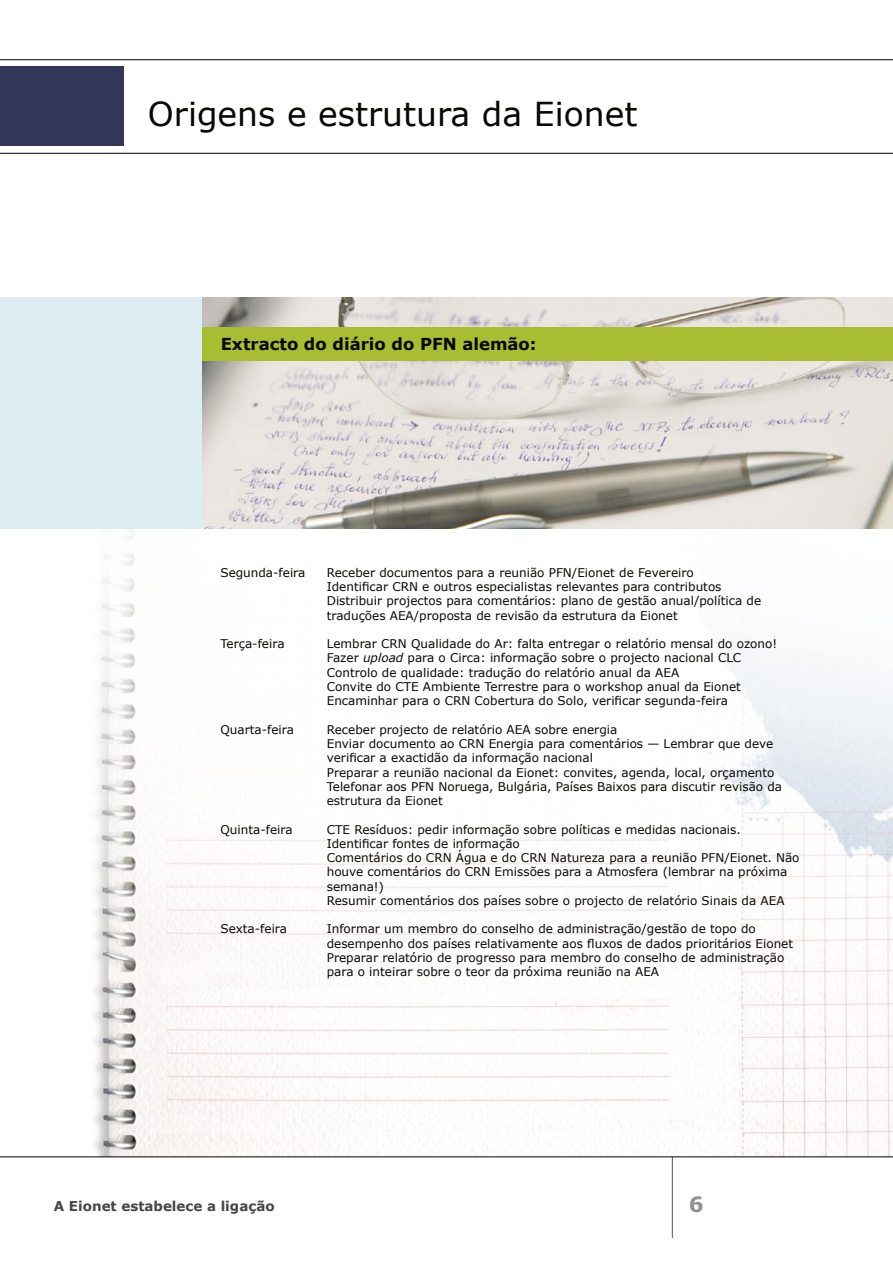
<style>
.page{position:relative;width:893px;height:1263px;background:#fff}
.page>*{position:absolute;margin:0;border:0;box-sizing:border-box;transform-origin:0 0}
.Page_Title{font:33px "Verdana";color:#090803}
.t1{font:700 21px "Verdana";color:#939393}
.SubTitle{font:700 16.5px "Verdana";color:#090803}
.t2{font:700 13.5px "Verdana";color:#464642}
.Diary{font:12px/14.2px "Verdana";color:#090803}
.s1{font-style:italic}
</style>
<div class="page">
<hr style="left:672px;top:1157px;width:1px;height:81px;background:#565656">
<img style="left:94px;top:529px;width:799px;height:627px">
<div style="left:0;top:298px;width:210px;height:231px;background:#deedf2"></div>
<img style="left:202px;top:298px;width:691px;height:231px">
<div style="left:0;top:67px;width:124px;height:79px;background:#333659"></div>
<hr style="left:0;top:153px;width:893px;height:1px;background:#000">
<hr style="left:0;top:59px;width:893px;height:1px;background:#000">
<div style="left:202px;top:327px;width:691px;height:34px;background:#a9bd33"></div>
<hr style="left:0;top:1156px;width:893px;height:1px;background:#000">
<p class="Page_Title" style="left:148px;top:93px;width:491px">Origens e estrutura da Eionet</p>
<p class="SubTitle" style="left:221px;top:334px;width:317px">Extracto do diário do PFN alemão:</p>
<p class="Diary" style="left:220px;top:565px;width:86px">Segunda-feira</p>
<p class="Diary" style="left:327px;top:565px;width:436px">Receber documentos para a reunião PFN/Eionet de Fevereiro<br>Identificar CRN e outros especialistas relevantes para contributos Distribuir projectos para comentários: plano de gestão anual/política de traduções AEA/proposta de revisão da estrutura da Eionet</p>
<p class="Diary" style="left:220px;top:636px;width:66px">Terça-feira</p>
<p class="Diary" style="left:327px;top:636px;width:452px">Lembrar CRN Qualidade do Ar: falta entregar o relatório mensal do ozono!<br>Fazer <span class="s1">upload</span> para o Circa: informação sobre o projecto nacional CLC Controlo de qualidade: tradução do relatório anual da AEA<br>Convite do CTE Ambiente Terrestre para o workshop anual da Eionet Encaminhar para o CRN Cobertura do Solo, verificar segunda-feira</p>
<p class="Diary" style="left:220px;top:722px;width:75px">Quarta-feira</p>
<p class="Diary" style="left:327px;top:722px;width:457px">Receber projecto de relatório AEA sobre energia<br>Enviar documento ao CRN Energia para comentários — Lembrar que deve verificar a exactidão da informação nacional<br>Preparar a reunião nacional da Eionet: convites, agenda, local, orçamento Telefonar aos PFN Noruega, Bulgária, Países Baixos para discutir revisão da estrutura da Eionet</p>
<p class="Diary" style="left:220px;top:822px;width:74px">Quinta-feira</p>
<p class="Diary" style="left:327px;top:822px;width:474px">CTE Resíduos: pedir informação sobre políticas e medidas nacionais.<br>Identificar fontes de informação<br>Comentários do CRN Água e do CRN Natureza para a reunião PFN/Eionet. Não houve comentários do CRN Emissões para a Atmosfera (lembrar na próxima semana!)<br>Resumir comentários dos países sobre o projecto de relatório Sinais da AEA</p>
<p class="Diary" style="left:220px;top:921px;width:68px">Sexta-feira</p>
<p class="Diary" style="left:327px;top:921px;width:468px">Informar um membro do conselho de administração/gestão de topo do desempenho dos países relativamente aos fluxos de dados prioritários Eionet Preparar relatório de progresso para membro do conselho de administração para o inteirar sobre o teor da próxima reunião na AEA</p>
<p class="t2" style="left:54px;top:1198px;width:222px">A Eionet estabelece a ligação</p>
<h2 class="t1" style="left:689px;top:1191px;width:16px">6</h2>
</div>
